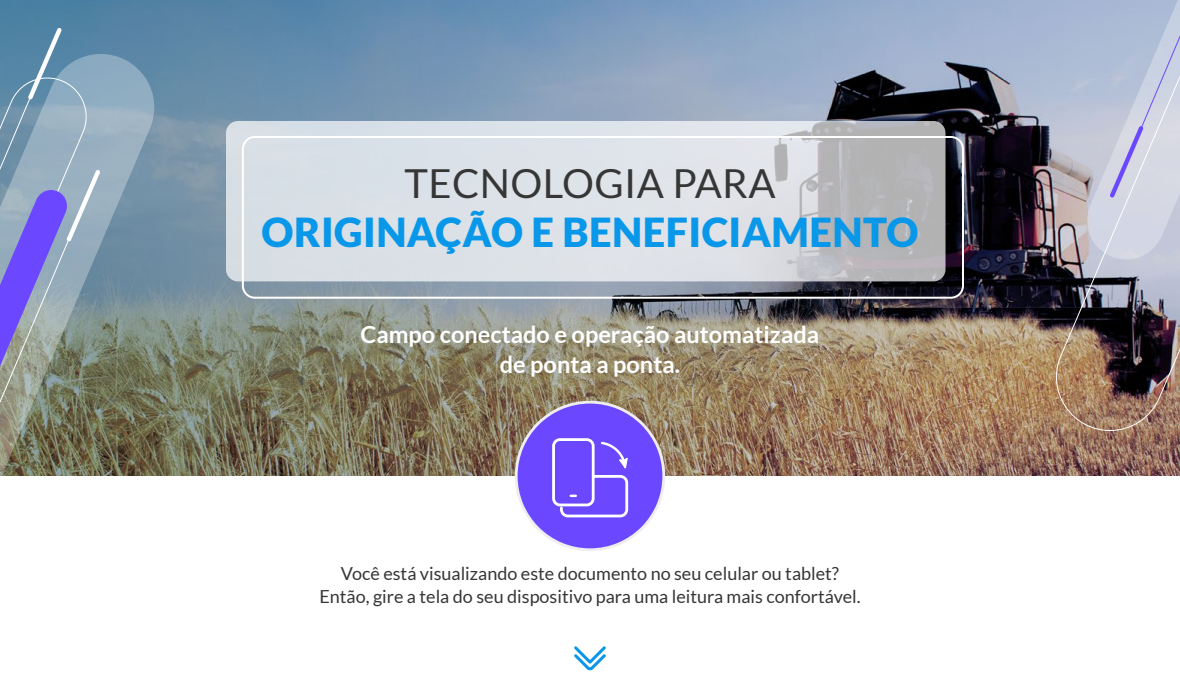
<style>
.page{position:relative;width:1180px;height:700px;background:#fff}
.page>*{position:absolute;margin:0;border:0;box-sizing:border-box;transform-origin:0 0}
.t1{font:900 40px "Lato";letter-spacing:.01em;color:#0897e9}
.t2{font:40px "Lato";letter-spacing:.01em;color:#363636}
.t3{font:700 23.6px "Lato";color:#fff}
.t4{font:18px/23px "Lato";color:#363636;text-align:center}
</style>
<div class="page">
<img style="left:0;top:0;width:1180px;height:476px">
<svg style="left:513px;top:399px;width:154px;height:152px"></svg>
<svg style="left:574px;top:646px;width:32px;height:25px"></svg>
<svg style="left:226px;top:121px;width:720px;height:160px;background:#d4d8de"></svg>
<div style="left:242px;top:136px;width:722px;height:163px;border:2px solid #fff;border-radius:12px"></div>
<img style="left:1052px;top:0;width:128px;height:432px">
<svg style="left:1085px;top:0;width:95px;height:259px;background:#c3c9dc"></svg>
<svg style="left:100px;top:54px;width:57px;height:422px;background:#798b8e"></svg>
<svg style="left:0;top:28px;width:100px;height:448px;background:#8291a7"></svg>
<p class="t2" style="left:404px;top:161px;width:373px">TECNOLOGIA PARA</p>
<p class="t1" style="left:262px;top:209px;width:658px">ORIGINAÇÃO E BENEFICIAMENTO</p>
<p class="t3" style="left:361px;top:321px;width:460px">Campo conectado e operação automatizada</p>
<p class="t3" style="left:500px;top:351px;width:182px">de ponta a ponta.</p>
<p class="t4" style="left:319px;top:562px;width:543px">Você está visualizando este documento no seu celular ou tablet?<br>Então, gire a tela do seu dispositivo para uma leitura mais confortável.</p>
</div>
